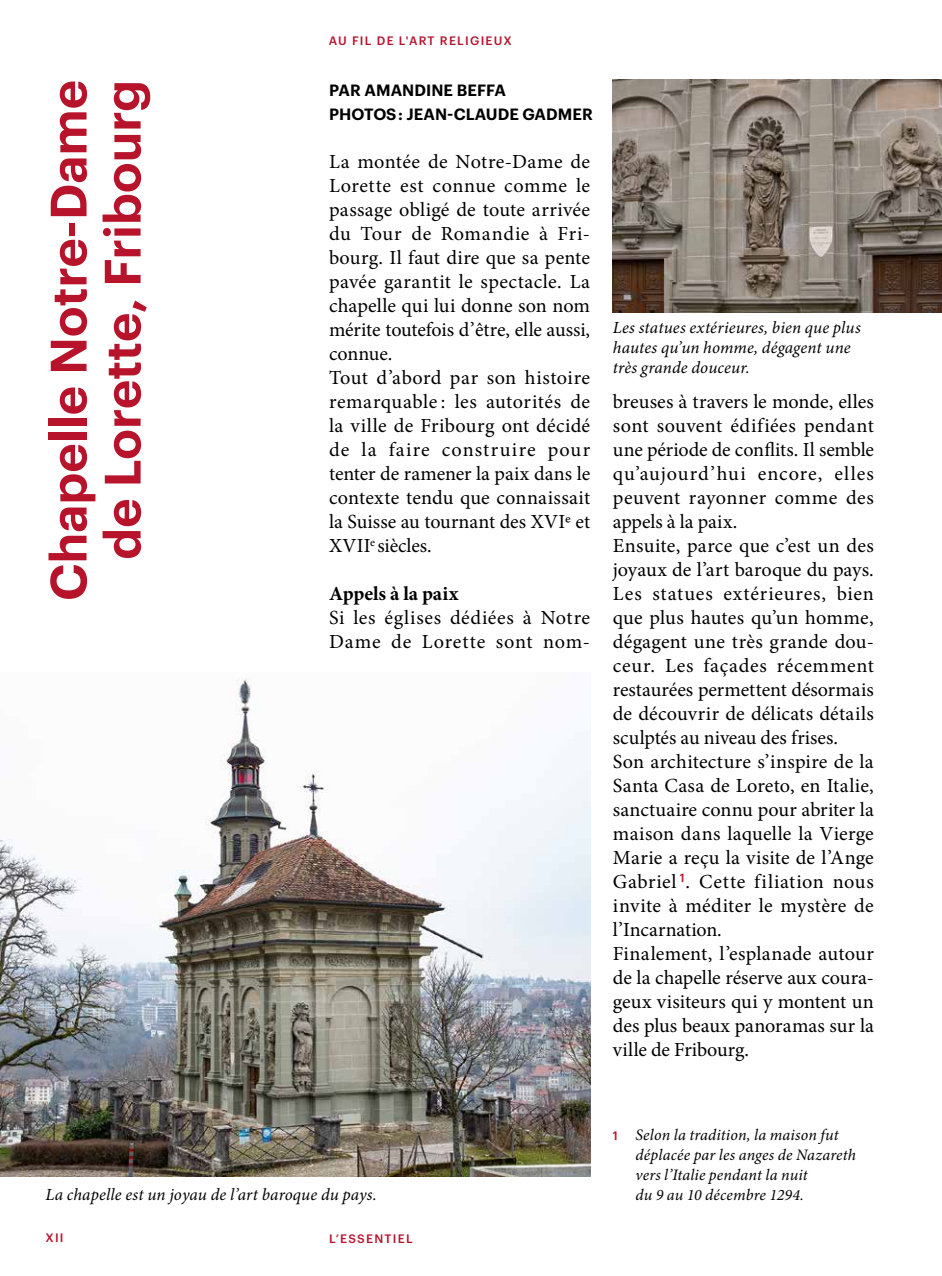
<style>
.page{position:relative;width:942px;height:1276px;background:#fff}
.page>*{position:absolute;margin:0;border:0;box-sizing:border-box;transform-origin:0 0}
.t1{font:600 50px/54px "Graphik";color:#b7142c;text-align:right}
.t2{font:20px/24px "Minion Pro";letter-spacing:.01em;color:#000}
.t3{font:20px/24px "Minion Pro";letter-spacing:.03em;color:#000}
.t4{font:700 20px "Minion Pro";letter-spacing:-.005em;color:#000}
.t5{font:italic 17px/20px "Minion Pro";letter-spacing:.005em;color:#000}
.t6{font:italic 16px/20px "Minion Pro";letter-spacing:.01em;color:#000}
.t7{font:600 16px/24px "Graphik";letter-spacing:.005em;color:#000}
.t8{font:500 12px "Graphik";letter-spacing:.105em;color:#b7142c}
.s1{font-family:"Graphik";font-weight:500;font-style:normal;font-size:12px;color:#b7142c}
</style>
<div class="page">
<img style="left:0;top:678px;width:590px;height:498px">
<img style="left:612px;top:80px;width:329px;height:232px">
<p class="t8" style="left:328px;top:32px;width:185px">AU FIL DE L'ART RELIGIEUX</p>
<h1 class="t1" style="left:37px;top:601px;width:522px;rotate:-90deg">Chapelle Notre-Dame de Lorette, Fribourg</h1>
<p class="t7" style="left:329px;top:77px;width:265px">PAR AMANDINE BEFFA<br>PHOTOS : JEAN-CLAUDE GADMER</p>
<p class="t2" style="left:329px;top:150px;width:262px">La montée de Notre-Dame de<br>Lorette est connue comme le passage obligé de toute arrivée du Tour de Romandie à Fri&shy;bourg. Il faut dire que sa pente pavée garantit le spectacle. La chapelle qui lui donne son nom mérite toutefois d’être, elle aussi, connue.<br>Tout d’abord par son histoire remarquable : les autorités de la ville de Fribourg ont décidé de la faire construire pour tenter de ramener la paix dans le contexte tendu que connaissait la Suisse au tournant des XVIe et<br>XVII<sup>e</sup> siècles.</p>
<p class="t4" style="left:329px;top:580px;width:131px">Appels à la paix</p>
<p class="t3" style="left:329px;top:606px;width:262px">Si les églises dédiées à Notre<br>Dame de Lorette sont nom-</p>
<p class="t5" style="left:612px;top:317px;width:249px">Les statues extérieures, bien que plus hautes qu’un homme, dégagent une très grande douceur.</p>
<p class="t2" style="left:612px;top:390px;width:262px">breuses à travers le monde, elles sont souvent édifiées pendant une période de conflits. Il semble qu’aujourd’hui encore, elles peuvent rayonner comme des appels à la paix.<br>Ensuite, parce que c’est un des joyaux de l’art baroque du pays.<br>Les statues extérieures, bien que plus hautes qu’un homme, dégagent une très grande dou&shy;ceur. Les façades récemment restaurées permettent désormais de découvrir de délicats détails sculptés au niveau des frises.<br>Son architecture s’inspire de la<br>Santa Casa de Loreto, en Italie, sanctuaire connu pour abriter la maison dans laquelle la Vierge<br>Marie a reçu la visite de l’Ange<br>Gabriel <sup>1</sup>. Cette filiation nous invite à méditer le mystère de l’Incarnation.<br>Finalement, l’esplanade autour de la chapelle réserve aux coura&shy;geux visiteurs qui y montent un des plus beaux panoramas sur la ville de Fribourg.</p>
<p class="t5" style="left:45px;top:1185px;width:332px">La chapelle est un joyau de l’art baroque du pays.</p>
<p class="t8" style="left:45px;top:1228px;width:20px">XII</p>
<p class="t8" style="left:329px;top:1229px;width:85px">L’ESSENTIEL</p>
<p class="t6" style="left:635px;top:1124px;width:222px;text-indent:-23px"><span class="s1">1</span> Selon la tradition, la maison fut déplacée par les anges de Nazareth vers l’Italie pendant la nuit<br>du 9 au 10 décembre 1294.</p>
</div>
